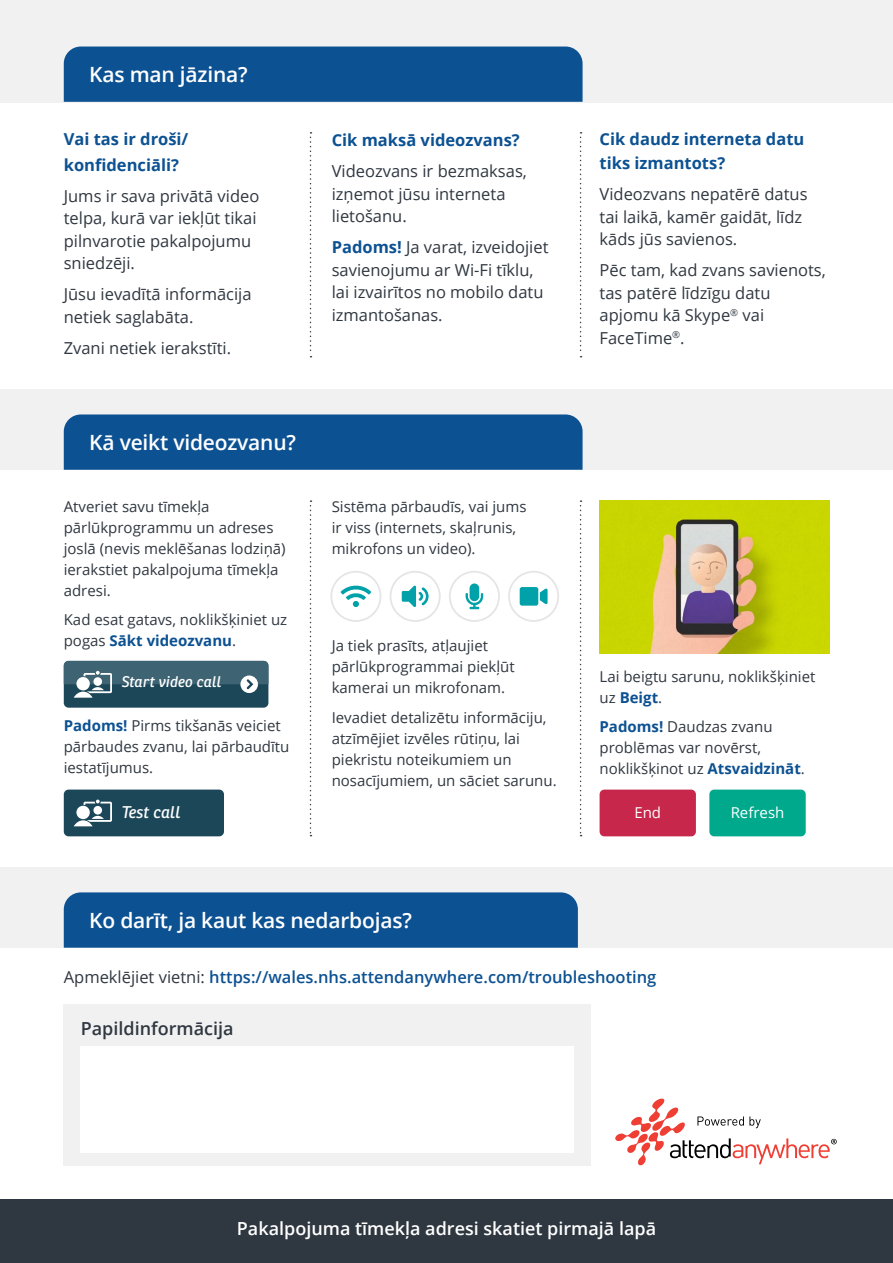
<style>
.page{position:relative;width:893px;height:1263px;background:#fff}
.page>*{position:absolute;margin:0;border:0;box-sizing:border-box;transform-origin:0 0}
.t1{font:600 21px "Open Sans";letter-spacing:-.01em;color:#fff}
.t2{font:600 18px "Open Sans";color:#fff}
.t3{font:600 18px "Open Sans";color:#2f3740}
.t4{font:16.5px/22.5px "Open Sans";color:#2f3740}
.t5{font:700 16.5px/25.5px "Open Sans";color:#0c5192}
.t6{font:600 16.5px "Open Sans";color:#0c5192}
.t7{font:italic 16.5px "Ronnia";letter-spacing:-.005em;color:#fff}
.t8{font:15px/21px "Open Sans";color:#2f3740}
.t9{font:italic 15px "Ronnia";color:#fff}
.t10{font:15px "Open Sans";color:#fff}
.s1{font-weight:700;color:#0c5192}
.s2{font-weight:400;color:#2f3740}
</style>
<div class="page">
<div style="left:0;top:1199px;width:893px;height:64px;background:#2f3740"></div>
<div style="left:0;top:0;width:893px;height:102px;background:#f1f1f2"></div>
<div style="left:64px;top:47px;width:519px;height:55px;background:#0c5192"></div>
<svg style="left:615px;top:1098px;width:222px;height:67px"></svg>
<div style="left:0;top:867px;width:893px;height:81px;background:#f1f1f2"></div>
<div style="left:64px;top:892px;width:514px;height:56px;background:#0c5192"></div>
<div style="left:64px;top:1004px;width:527px;height:161px;background:#f1f1f2"></div>
<svg style="left:310px;top:132px;width:1px;height:225px"></svg>
<svg style="left:580px;top:132px;width:2px;height:225px"></svg>
<div style="left:0;top:389px;width:893px;height:81px;background:#f1f1f2"></div>
<div style="left:64px;top:414px;width:519px;height:56px;background:#0c5192"></div>
<div style="left:64px;top:789px;width:160px;height:47px;background:#1c4759;border-radius:5px"></div>
<svg style="left:74px;top:799px;width:38px;height:27px"></svg>
<svg style="left:310px;top:500px;width:1px;height:336px"></svg>
<svg style="left:580px;top:500px;width:2px;height:336px"></svg>
<svg style="left:340px;top:585px;width:31px;height:22px"></svg>
<div style="left:330px;top:571px;width:51px;height:51px;border:2px solid #e5e5e5;border-radius:50%"></div>
<div style="left:390px;top:571px;width:51px;height:51px;border:2px solid #e5e5e5;border-radius:50%"></div>
<svg style="left:402px;top:585px;width:27px;height:22px"></svg>
<div style="left:449px;top:571px;width:51px;height:51px;border:2px solid #e5e5e5;border-radius:50%"></div>
<svg style="left:466px;top:583px;width:17px;height:26px"></svg>
<div style="left:508px;top:571px;width:51px;height:51px;border:2px solid #e5e5e5;border-radius:50%"></div>
<svg style="left:520px;top:587px;width:28px;height:19px"></svg>
<div style="left:64px;top:661px;width:204px;height:47px;background:#1c4759;border-radius:5px"></div>
<svg style="left:64px;top:661px;width:204px;height:37px"></svg>
<div style="left:600px;top:789px;width:96px;height:47px;background:#c7274b;border-radius:5px"></div>
<div style="left:709px;top:789px;width:97px;height:47px;background:#00a98c;border-radius:5px"></div>
<div style="left:81px;top:1046px;width:493px;height:106px;background:#fff"></div>
<img style="left:600px;top:500px;width:229px;height:153px">
<h1 class="t1" style="left:89px;top:60px;width:160px">Kas man jāzina?</h1>
<p class="t5" style="left:64px;top:126px;width:126px">Vai tas ir droši/ konfidenciāli?</p>
<p class="t4" style="left:64px;top:184px;width:197px">Jums ir sava privātā video telpa, kurā var iekļūt tikai pilnvarotie pakalpojumu sniedzēji.</p>
<p class="t4" style="left:64px;top:283px;width:189px">Jūsu ievadītā informācija netiek saglabāta.</p>
<p class="t4" style="left:64px;top:336px;width:169px">Zvani netiek ierakstīti.</p>
<h1 class="t1" style="left:89px;top:428px;width:208px">Kā veikt videozvanu?</h1>
<p class="t8" style="left:64px;top:496px;width:223px">Atveriet savu tīmekļa pārlūkprogrammu un adreses joslā (nevis meklēšanas lodziņā) ierakstiet pakalpojuma tīmekļa adresi.</p>
<p class="t8" style="left:64px;top:609px;width:225px">Kad esat gatavs, noklikšķiniet uz pogas <span class="s1">Sākt videozvanu</span>.</p>
<p class="t9" style="left:121px;top:673px;width:102px">Start video call</p>
<p class="t8" style="left:64px;top:715px;width:227px"><span class="s1">Padoms!</span> Pirms tikšanās veiciet pārbaudes zvanu, lai pārbaudītu iestatījumus.</p>
<p class="t7" style="left:121px;top:802px;width:61px">Test call</p>
<p class="t5" style="left:332px;top:127px;width:190px">Cik maksā videozvans?</p>
<p class="t4" style="left:332px;top:160px;width:197px">Videozvans ir bezmaksas, izņemot jūsu interneta lietošanu.</p>
<p class="t4" style="left:332px;top:236px;width:218px"><span class="s1">Padoms!</span> Ja varat, izveidojiet savienojumu ar Wi-Fi tīklu, lai izvairītos no mobilo datu izmantošanas.</p>
<p class="t8" style="left:332px;top:496px;width:196px">Sistēma pārbaudīs, vai jums ir viss (internets, skaļrunis, mikrofons un video).</p>
<p class="t8" style="left:332px;top:635px;width:185px">Ja tiek prasīts, atļaujiet pārlūkprogrammai piekļūt kamerai un mikrofonam.</p>
<p class="t8" style="left:332px;top:707px;width:226px">Ievadiet detalizētu informāciju, atzīmējiet izvēles rūtiņu, lai piekristu noteikumiem un nosacījumiem, un sāciet sarunu.</p>
<p class="t5" style="left:600px;top:127px;width:206px;line-height:24px">Cik daudz interneta datu tiks izmantots?</p>
<p class="t4" style="left:600px;top:183px;width:209px">Videozvans nepatērē datus tai laikā, kamēr gaidāt, līdz kāds jūs savienos.</p>
<p class="t4" style="left:600px;top:259px;width:228px">Pēc tam, kad zvans savienots, tas patērē līdzīgu datu apjomu kā Skype<sup>®</sup> vai<br>FaceTime<sup>®</sup>.</p>
<p class="t8" style="left:600px;top:665px;width:217px">Lai beigtu sarunu, noklikšķiniet uz <span class="s1">Beigt</span>.</p>
<p class="t8" style="left:600px;top:716px;width:207px"><span class="s1">Padoms!</span> Daudzas zvanu problēmas var novērst, noklikšķinot uz <span class="s1">Atsvaidzināt</span>.</p>
<p class="t10" style="left:634px;top:802px;width:28px">End</p>
<p class="t10" style="left:731px;top:802px;width:55px">Refresh</p>
<h1 class="t1" style="left:89px;top:906px;width:324px">Ko darīt, ja kaut kas nedarbojas?</h1>
<p class="t6" style="left:64px;top:965px;width:594px"><span class="s2">Apmeklējiet vietni:</span> https://wales.nhs.attendanywhere.com/troubleshooting</p>
<p class="t3" style="left:81px;top:1016px;width:154px">Papildinformācija</p>
<p class="t2" style="left:237px;top:1216px;width:421px">Pakalpojuma tīmekļa adresi skatiet pirmajā lapā</p>
</div>
